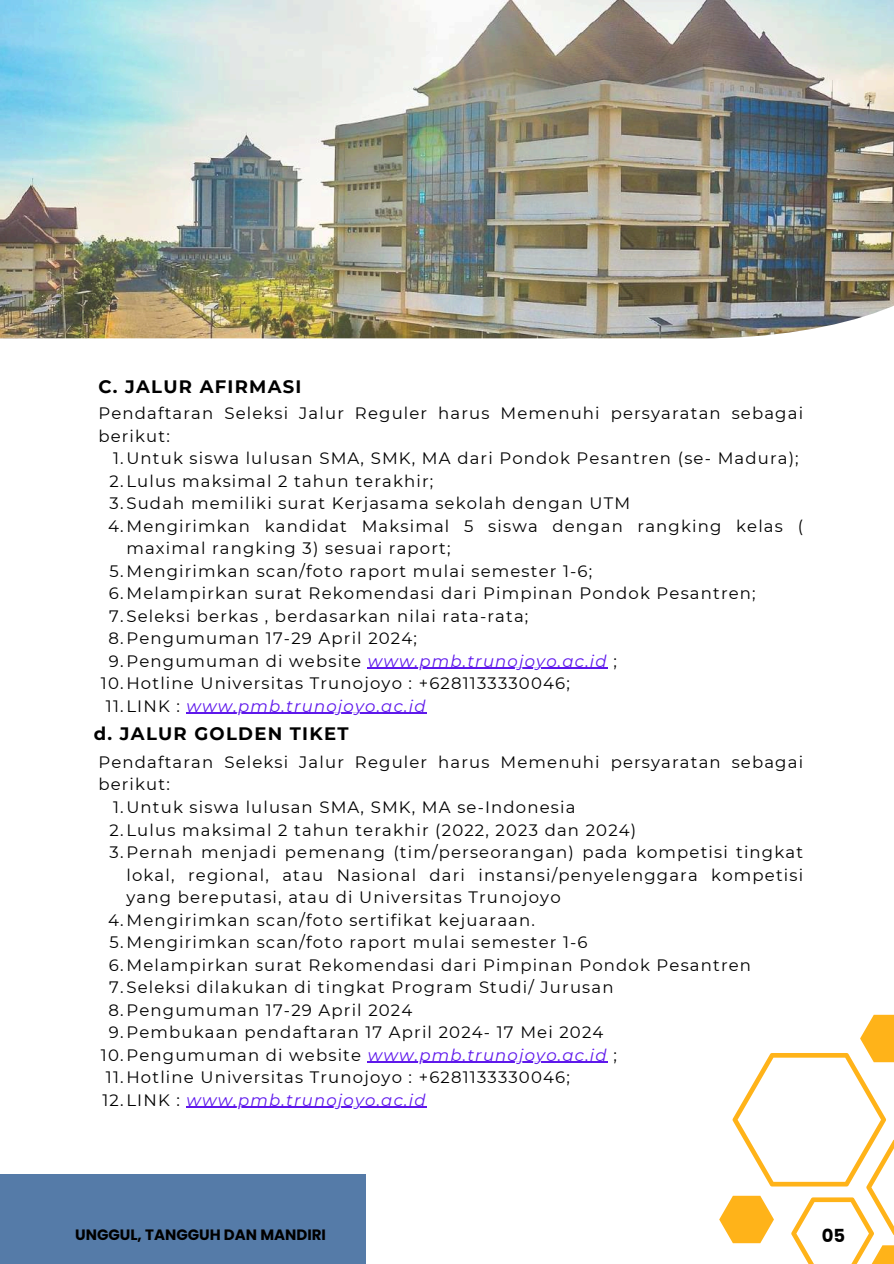
<style>
.page{position:relative;width:894px;height:1264px;background:#fff}
.page>*{position:absolute;margin:0;border:0;box-sizing:border-box;transform-origin:0 0}
.t1{font:700 18px "Montserrat";letter-spacing:.07em;color:#000}
.t2{font:700 18px "Poppins";color:#000}
.t3{font:16.5px/22.5px "Montserrat";letter-spacing:.07em;color:#000}
.t4{font:italic 16.5px "Montserrat";letter-spacing:.07em;color:#5e17eb}
.t5{font:700 15px "Poppins";color:#000}
.s1{font-style:normal;color:#000}
.s2{font-style:italic;color:#5e17eb}
</style>
<div class="page">
<div style="left:0;top:1174px;width:366px;height:89px;background:#557ba8"></div>
<svg style="left:719px;top:1014px;width:174px;height:249px"></svg>
<img style="left:0;top:0;width:893px;height:338px">
<hr style="left:367px;top:668px;width:240px;height:1px;background:#5e17eb">
<hr style="left:186px;top:713px;width:240px;height:1px;background:#5e17eb">
<hr style="left:367px;top:1061px;width:240px;height:1px;background:#5e17eb">
<hr style="left:186px;top:1106px;width:240px;height:1px;background:#5e17eb">
<p class="t1" style="left:98px;top:375px;width:204px">C. JALUR AFIRMASI</p>
<p class="t3" style="left:98px;top:402px;width:706px">Pendaftaran Seleksi Jalur Reguler harus Memenuhi persyaratan sebagai berikut:</p>
<p class="t3" style="left:113px;top:447px;width:687px">1.Untuk siswa lulusan SMA, SMK, MA dari Pondok Pesantren (se- Madura);</p>
<p class="t3" style="left:109px;top:469px;width:325px">2.Lulus maksimal 2 tahun terakhir;</p>
<p class="t3" style="left:110px;top:492px;width:522px">3.Sudah memiliki surat Kerjasama sekolah dengan UTM</p>
<p class="t3" style="left:108px;top:514px;width:696px">4.Mengirimkan kandidat Maksimal 5 siswa dengan rangking kelas (</p>
<p class="t3" style="left:126px;top:537px;width:325px">maximal rangking 3) sesuai raport;</p>
<p class="t3" style="left:110px;top:559px;width:484px">5.Mengirimkan scan/foto raport mulai semester 1-6;</p>
<p class="t3" style="left:109px;top:582px;width:648px">6.Melampirkan surat Rekomendasi dari Pimpinan Pondok Pesantren;</p>
<p class="t3" style="left:109px;top:604px;width:420px">7.Seleksi berkas , berdasarkan nilai rata-rata;</p>
<p class="t3" style="left:108px;top:627px;width:310px">8.Pengumuman 17-29 April 2024;</p>
<p class="t4" style="left:109px;top:650px;width:509px"><span class="s1">9.Pengumuman di website</span> www.pmb.trunojoyo.ac.id <span class="s1">;</span></p>
<p class="t3" style="left:101px;top:672px;width:470px">10.Hotline Universitas Trunojoyo : +6281133330046;</p>
<p class="t4" style="left:106px;top:695px;width:321px"><span class="s1">11.LINK :</span> www.pmb.trunojoyo.ac.id</p>
<p class="t1" style="left:94px;top:723px;width:256px">d. JALUR GOLDEN TIKET</p>
<p class="t3" style="left:98px;top:750px;width:706px">Pendaftaran Seleksi Jalur Reguler harus Memenuhi persyaratan sebagai</p>
<p class="t3" style="left:98px;top:773px;width:73px">berikut:</p>
<p class="t3" style="left:113px;top:795px;width:464px">1.Untuk siswa lulusan SMA, SMK, MA se-Indonesia</p>
<p class="t3" style="left:109px;top:818px;width:528px">2.Lulus maksimal 2 tahun terakhir (2022, 2023 dan 2024)</p>
<p class="t3" style="left:110px;top:840px;width:694px">3.Pernah menjadi pemenang (tim/perseorangan) pada kompetisi tingkat</p>
<p class="t3" style="left:126px;top:863px;width:678px">lokal, regional, atau Nasional dari instansi/penyelenggara kompetisi</p>
<p class="t3" style="left:126px;top:885px;width:435px">yang bereputasi, atau di Universitas Trunojoyo</p>
<p class="t3" style="left:108px;top:908px;width:428px">4.Mengirimkan scan/foto sertifikat kejuaraan.</p>
<p class="t3" style="left:110px;top:930px;width:479px">5.Mengirimkan scan/foto raport mulai semester 1-6</p>
<p class="t3" style="left:109px;top:953px;width:643px">6.Melampirkan surat Rekomendasi dari Pimpinan Pondok Pesantren</p>
<p class="t3" style="left:109px;top:975px;width:505px">7.Seleksi dilakukan di tingkat Program Studi/ Jurusan</p>
<p class="t3" style="left:108px;top:998px;width:305px">8.Pengumuman 17-29 April 2024</p>
<p class="t3" style="left:109px;top:1020px;width:496px">9.Pembukaan pendaftaran 17 April 2024- 17 Mei 2024</p>
<p class="t3" style="left:101px;top:1043px;width:517px">10.Pengumuman di website <span class="s2">www.pmb.trunojoyo.ac.id</span> ;</p>
<p class="t3" style="left:106px;top:1065px;width:465px">11.Hotline Universitas Trunojoyo : +6281133330046;</p>
<p class="t4" style="left:102px;top:1089px;width:324px"><span class="s1">12.LINK :</span> www.pmb.trunojoyo.ac.id</p>
<p class="t5" style="left:75px;top:1224px;width:252px">UNGGUL, TANGGUH DAN MANDIRI</p>
<p class="t2" style="left:821px;top:1223px;width:25px">05</p>
</div>
